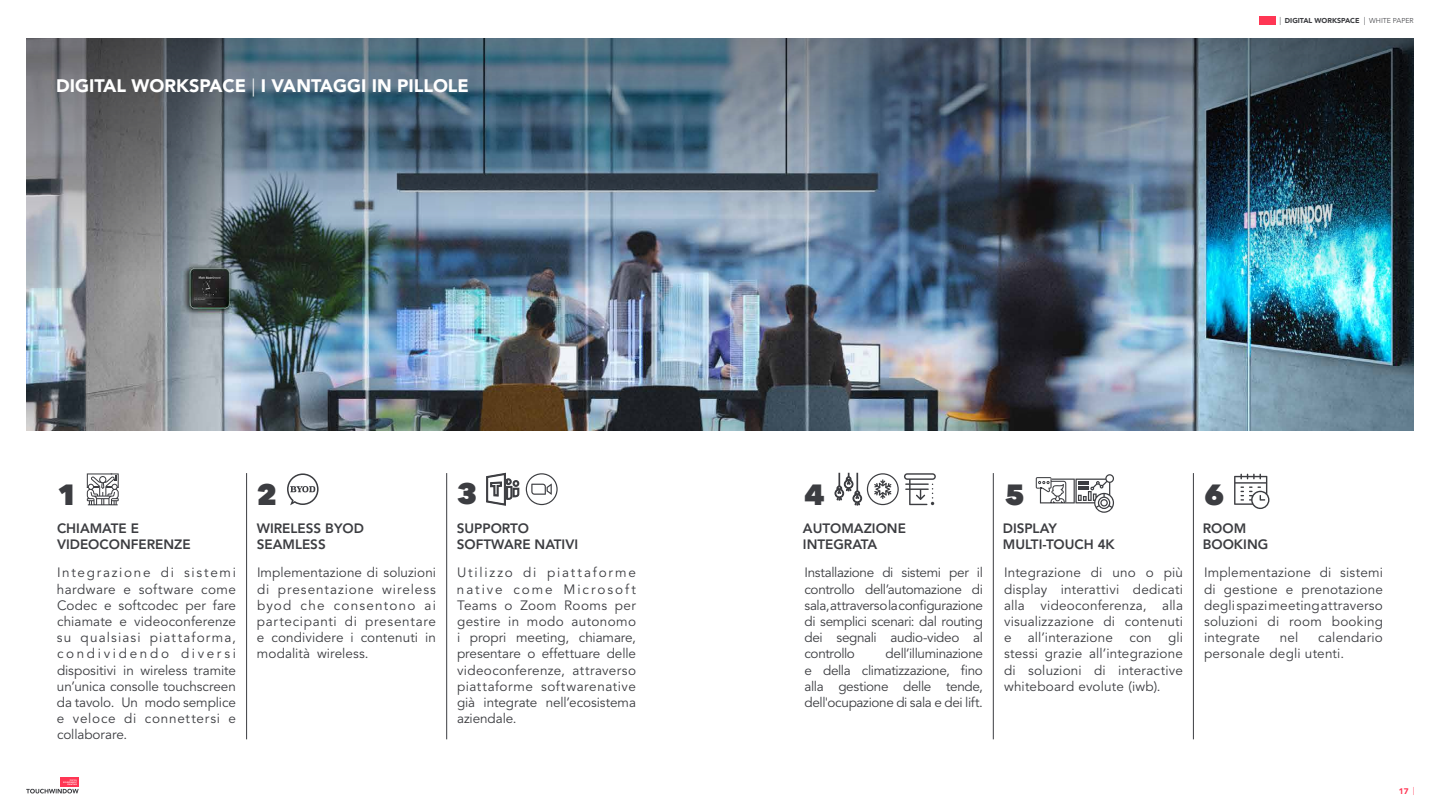
<style>
.page{position:relative;width:1440px;height:810px;background:#fff}
.page>*{position:absolute;margin:0;border:0;box-sizing:border-box;transform-origin:0 0}
.t1{font:800 29.17px "Avenir Next";color:#3c3d41}
.t2{font:900 18px "Avenir LT Std";color:#fff}
.t3{font:13.5px/16.2px "Avenir LT Std";letter-spacing:.005em;color:#3c3d41;text-align:justify}
.t4{font:800 13.5px/16.2px "Avenir LT Std";color:#3c3d41}
.t5{font:900 8.1px "Avenir LT Std";color:#ff3654}
.t6{font:900 7.05px "Avenir LT Std";color:#3c3d41}
.s1{font-weight:300;font-size:8.1px}
.s2{font-weight:300}
</style>
<div class="page">
<img style="left:26px;top:278px;width:1388px;height:152px">
<img style="left:26px;top:38px;width:1388px;height:240px">
<div style="left:1259px;top:16px;width:16px;height:8px;background:#ff3654"></div>
<div style="left:60px;top:777px;width:19px;height:10px;background:#ff3654"></div>
<svg style="left:26px;top:779px;width:53px;height:15px"></svg>
<svg style="left:287px;top:473px;width:32px;height:32px"></svg>
<svg style="left:87px;top:473px;width:32px;height:32px"></svg>
<svg style="left:486px;top:473px;width:33px;height:32px"></svg>
<svg style="left:526px;top:473px;width:32px;height:32px"></svg>
<svg style="left:835px;top:473px;width:101px;height:32px"></svg>
<svg style="left:1036px;top:474px;width:78px;height:39px"></svg>
<svg style="left:1234px;top:474px;width:35px;height:35px"></svg>
<hr style="left:993px;top:473px;width:1px;height:266px;background:#3c3d41">
<hr style="left:246px;top:473px;width:1px;height:266px;background:#3c3d41">
<hr style="left:1193px;top:473px;width:1px;height:266px;background:#3c3d41">
<hr style="left:447px;top:473px;width:1px;height:266px;background:#3c3d41">
<p class="t6" style="left:1279px;top:16px;width:136px"><span class="s1">|</span> DIGITAL WORKSPACE <span class="s1">|</span> <span class="s2">WHITE PAPER</span></p>
<h2 class="t2" style="left:56px;top:75px;width:414px">DIGITAL WORKSPACE <span class="s2">|</span> I VANTAGGI IN PILLOLE</h2>
<h1 class="t1" style="left:57px;top:477px;width:22px">1</h1>
<h1 class="t1" style="left:257px;top:477px;width:22px">2</h1>
<h1 class="t1" style="left:457px;top:476px;width:22px">3</h1>
<h1 class="t1" style="left:804px;top:477px;width:22px">4</h1>
<h1 class="t1" style="left:1005px;top:477px;width:22px">5</h1>
<h1 class="t1" style="left:1204px;top:477px;width:22px">6</h1>
<p class="t4" style="left:57px;top:520px;width:135px">CHIAMATE E<br>VIDEOCONFERENZE</p>
<p class="t4" style="left:257px;top:520px;width:109px">WIRELESS BYOD<br>SEAMLESS</p>
<p class="t4" style="left:457px;top:520px;width:123px">SUPPORTO<br>SOFTWARE NATIVI</p>
<p class="t4" style="left:803px;top:520px;width:104px">AUTOMAZIONE<br>INTEGRATA</p>
<p class="t4" style="left:1003px;top:520px;width:113px">DISPLAY<br>MULTI-TOUCH 4K</p>
<p class="t4" style="left:1203px;top:520px;width:67px">ROOM<br>BOOKING</p>
<p class="t3" style="left:57px;top:565px;width:181px">Integrazione di sistemi hardware e software come Codec e softcodec per fare chiamate e videoconferenze su qualsiasi piattaforma, condividendo diversi dispositivi in wireless tramite un’unica consolle touchscreen da tavolo. Un modo semplice e veloce di connettersi e collaborare.</p>
<p class="t3" style="left:257px;top:565px;width:181px">Implementazione di soluzioni di presentazione wireless byod che consentono ai partecipanti di presentare e condividere i contenuti in modalità wireless.</p>
<p class="t3" style="left:457px;top:565px;width:181px">Utilizzo di piattaforme native come Microsoft Teams o Zoom Rooms per gestire in modo autonomo i propri meeting, chiamare, presentare o effettuare delle videoconferenze, attraverso piattaforme softwarenative già integrate nell’ecosistema aziendale.</p>
<p class="t3" style="left:805px;top:565px;width:180px">Installazione di sistemi per il controllo dell’automazione di sala, attraverso la configurazione di semplici scenari: dal routing dei segnali audio-video al controllo</p>
<p class="t3" style="left:805px;top:646px;width:180px;text-indent:81px">dell’illuminazione e della climatizzazione, fino alla gestione delle tende, dell'ocupazione di sala e dei lift.</p>
<p class="t3" style="left:1004px;top:565px;width:181px">Integrazione di uno o più display interattivi dedicati alla videoconferenza, alla visualizzazione di contenuti e all’interazione con gli stessi grazie all’integrazione di soluzioni di interactive whiteboard evolute (iwb).</p>
<p class="t3" style="left:1204px;top:565px;width:181px">Implementazione di sistemi di gestione e prenotazione degli spazi meeting attraverso soluzioni di room booking integrate</p>
<p class="t3" style="left:1204px;top:630px;width:180px;text-indent:114px">calendario personale degli utenti.</p>
<p class="t3" style="left:1280px;top:630px;width:20px">nel</p>
<p class="t5" style="left:1399px;top:786px;width:17px">17 <span class="s2">|</span></p>
</div>
